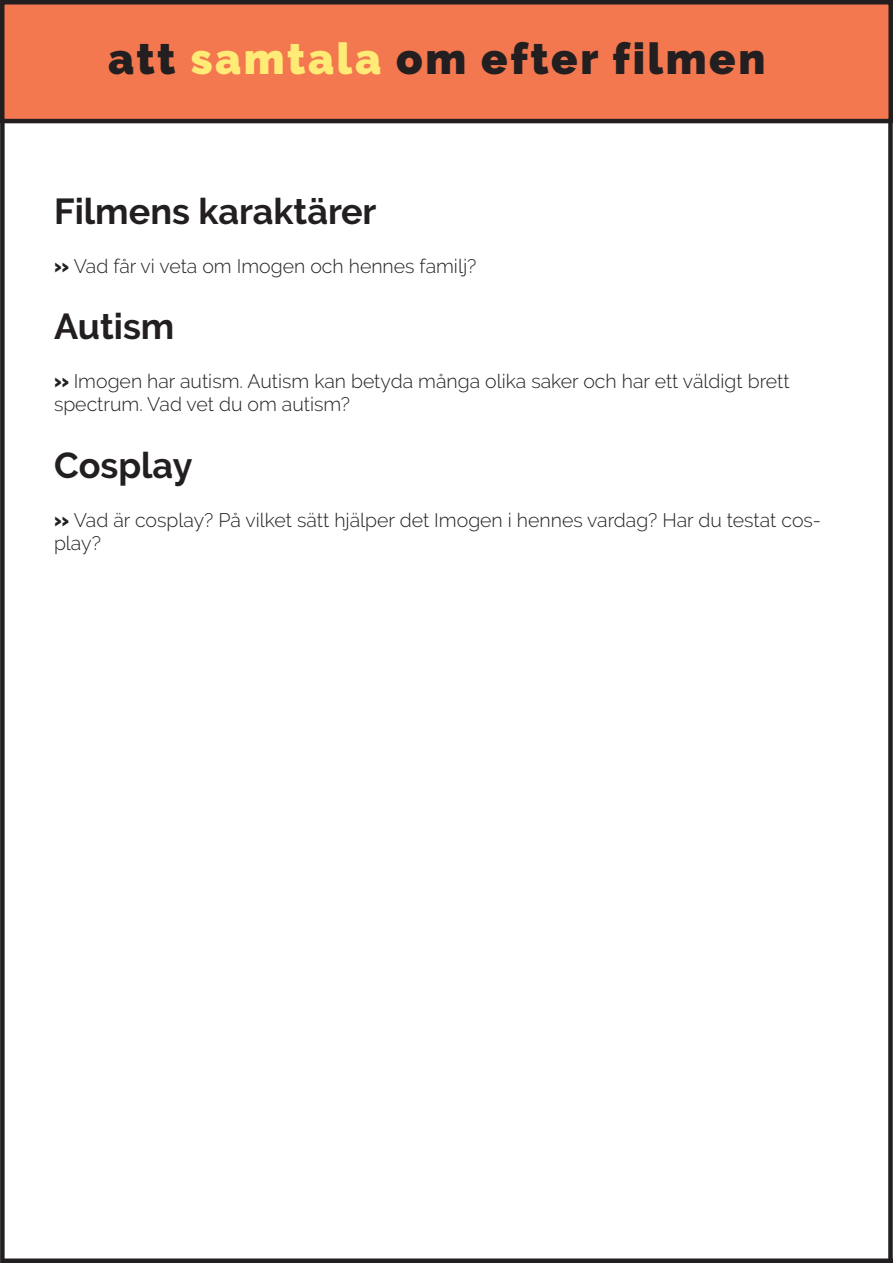
<style>
.page{position:relative;width:893px;height:1263px;background:#fff}
.page>*{position:absolute;margin:0;border:0;box-sizing:border-box;transform-origin:0 0}
.t1{font:900 43.5px "Raleway";letter-spacing:.06em;color:#231f20}
.t2{font:700 36px "Raleway";color:#231f20}
.t3{font:300 19.5px/23.4px "Raleway";color:#231f20}
.s1{color:#ffeb76}
.s2{font-weight:900;font-size:21px}
</style>
<div class="page">
<div style="left:2px;top:2px;width:889px;height:119px;background:#f4784f"></div>
<div style="left:0;top:0;width:893px;height:123px;border:4px solid #231f20"></div>
<div style="left:0;top:119px;width:5px;height:1144px;background:#231f20"></div>
<div style="left:888px;top:119px;width:5px;height:1144px;background:#231f20"></div>
<div style="left:2px;top:1258px;width:891px;height:5px;background:#231f20"></div>
<p class="t1" style="left:108px;top:34px;width:659px">att <span class="s1">samtala</span> om efter filmen</p>
<p class="t2" style="left:54px;top:191px;width:324px">Filmens karaktärer</p>
<p class="t3" style="left:54px;top:254px;width:424px"><span class="s2">»</span> Vad får vi veta om Imogen och hennes familj?</p>
<p class="t2" style="left:54px;top:306px;width:122px">Autism</p>
<p class="t3" style="left:54px;top:369px;width:737px"><span class="s2">»</span> Imogen har autism. Autism kan betyda många olika saker och har ett väldigt brett spectrum. Vad vet du om autism?</p>
<p class="t2" style="left:54px;top:445px;width:140px">Cosplay</p>
<p class="t3" style="left:54px;top:508px;width:769px"><span class="s2">»</span> Vad är cosplay? På vilket sätt hjälper det Imogen i hennes vardag? Har du testat cos&shy;play?</p>
</div>
